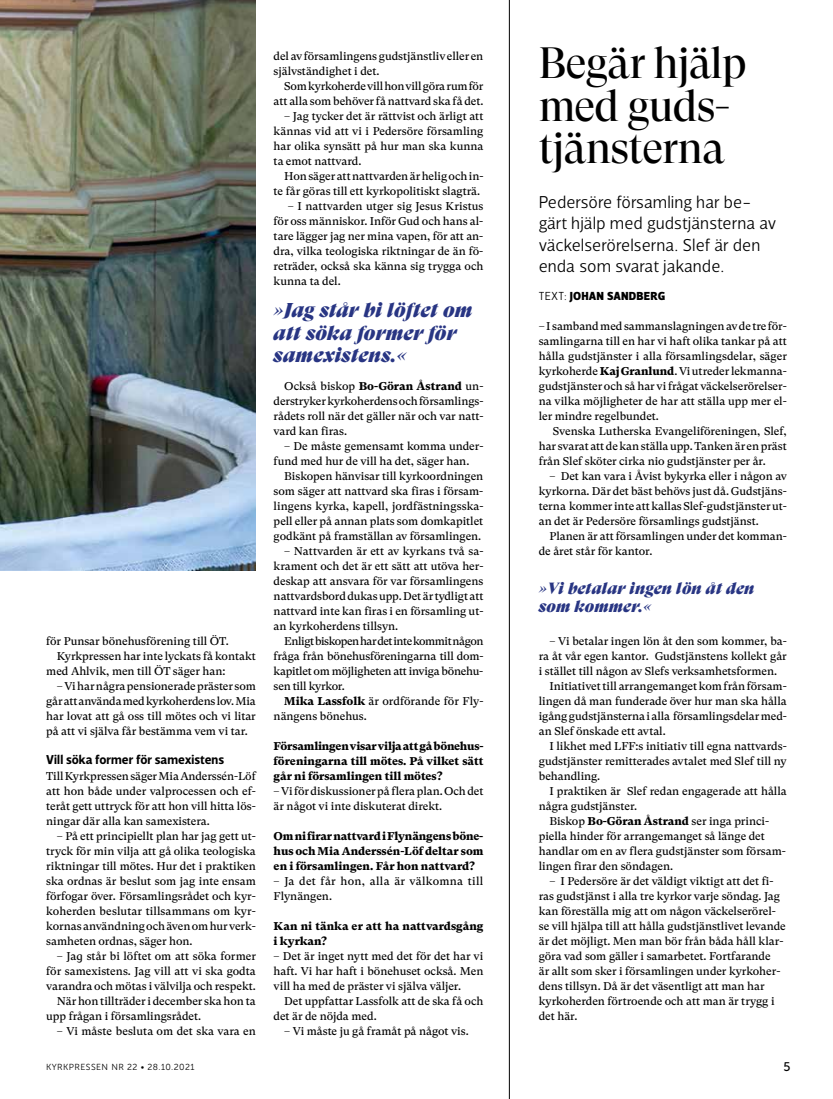
<style>
.page{position:relative;width:833px;height:1099px;background:#fff}
.page>*{position:absolute;margin:0;border:0;box-sizing:border-box;transform-origin:0 0}
.t1{font:43.75px/42.5px "GT Super Display";letter-spacing:-.02em;color:#000}
.t2{font:italic 20px/22.5px "GT Super Display Super";letter-spacing:.005em;color:#283583}
.t3{font:300 17.5px/21.2px "Velino Sans";letter-spacing:.005em;color:#000}
.t4{font:italic 16.25px/18.8px "GT Super Display Super";letter-spacing:.005em;color:#283583}
.t5{font:700 13.12px "Velino Sans";color:#000}
.t6{font:12.5px "Museo Sans 500";color:#000}
.t7{font:900 11.88px "Velino Sans";letter-spacing:.01em;color:#000}
.t8{font:11.25px/15px "GT Super Text";letter-spacing:-.005em;color:#000;text-align:justify}
.t9{font:900 11.25px/15px "GT Super Text";letter-spacing:-.005em;color:#000;text-align:justify}
.t10{font:11.25px/15px "GT Super Text";letter-spacing:.025em;color:#000}
.t11{font:8.75px "Museo Sans 300";letter-spacing:.05em;color:#000}
.s1{font-weight:900}
.s2{font-weight:300}
</style>
<div class="page">
<hr style="left:509px;top:0;width:1px;height:1098px;background:#000">
<img style="left:0;top:0;width:256px;height:570px">
<p class="t8" style="left:46px;top:634px;width:184px">för Punsar bönehusförening till ÖT.</p>
<p class="t8" style="left:57px;top:649px;width:200px">Kyrkpressen har inte lyckats få kontakt</p>
<p class="t8" style="left:46px;top:664px;width:181px">med Ahlvik, men till ÖT säger han:</p>
<p class="t8" style="left:46px;top:679px;width:211px;text-indent:11px">– Vi har några pensionerade präster som går att använda med kyrkoherdens lov. Mia har lovat att gå oss till mötes och vi litar på att vi själva får bestämma vem vi tar.</p>
<p class="t5" style="left:46px;top:751px;width:179px">Vill söka former för samexistens</p>
<p class="t8" style="left:46px;top:769px;width:211px">Till Kyrkpressen säger Mia Anderssén-Löf att hon både under valprocessen och ef&shy;teråt gett uttryck för att hon vill hitta lös&shy;ningar där alla kan samexistera.</p>
<p class="t8" style="left:46px;top:829px;width:211px;text-indent:11px">– På ett principiellt plan har jag gett ut&shy;tryck för min vilja att gå olika teologiska riktningar till mötes. Hur det i praktiken ska ordnas är beslut som jag inte ensam förfogar över. Församlingsrådet och kyr&shy;koherden beslutar tillsammans om kyr&shy;kornas användning och även om hur verk&shy;samheten ordnas, säger hon.</p>
<p class="t8" style="left:57px;top:949px;width:201px">– Jag står bi löftet om att söka former</p>
<p class="t8" style="left:46px;top:964px;width:211px">för samexistens. Jag vill att vi ska godta</p>
<p class="t8" style="left:46px;top:979px;width:211px">varandra och mötas i välvilja och respekt.</p>
<p class="t8" style="left:57px;top:994px;width:200px">När hon tillträder i december ska hon ta</p>
<p class="t8" style="left:46px;top:1009px;width:156px">upp frågan i församlingsrådet.</p>
<p class="t8" style="left:57px;top:1024px;width:200px">– Vi måste besluta om det ska vara en</p>
<p class="t8" style="left:274px;top:49px;width:211px">del av församlingens gudstjänstliv eller en självständighet i det.</p>
<p class="t8" style="left:274px;top:79px;width:211px;text-align:right">Som kyrkoherde vill hon vill göra rum för att alla som behöver få nattvard ska få det.</p>
<p class="t8" style="left:274px;top:109px;width:211px;text-indent:11px">– Jag tycker det är rättvist och ärligt att kännas vid att vi i Pedersöre församling har olika synsätt på hur man ska kunna ta emot nattvard.</p>
<p class="t8" style="left:274px;top:169px;width:211px;text-align:right">Hon säger att nattvarden är helig och in&shy;te får göras till ett kyrkopolitiskt slagträ.</p>
<p class="t8" style="left:274px;top:199px;width:211px;text-indent:14px">– I nattvarden utger sig Jesus Kristus för oss människor. Inför Gud och hans al&shy;tare lägger jag ner mina vapen, för att an&shy;dra, vilka teologiska riktningar de än fö&shy;reträder, också ska känna sig trygga och kunna ta del.</p>
<h2 class="t2" style="left:274px;top:299px;width:200px">»Jag står bi löftet om att söka former för samexistens.«</h2>
<p class="t8" style="left:274px;top:379px;width:211px;text-indent:11px">Också biskop <span class="s1">Bo-Göran Åstrand</span> un&shy;derstryker kyrkoherdens och församlings&shy;rådets roll när det gäller när och var natt&shy;vard kan firas.</p>
<p class="t8" style="left:274px;top:439px;width:211px;text-indent:11px">– De måste gemensamt komma under&shy;fund med hur de vill ha det, säger han.</p>
<p class="t8" style="left:274px;top:469px;width:211px;text-indent:11px">Biskopen hänvisar till kyrkoordningen som säger att nattvard ska firas i försam&shy;lingens kyrka, kapell, jordfästningsska&shy;pell eller på annan plats som domkapitlet godkänt på framställan av församlingen.</p>
<p class="t8" style="left:274px;top:544px;width:211px;text-indent:11px">– Nattvarden är ett av kyrkans två sa&shy;krament och det är ett sätt att utöva her&shy;deskap att ansvara för var församlingens nattvardsbord dukas upp. Det är tydligt att nattvard inte kan firas i en församling ut&shy;an kyrkoherdens tillsyn.</p>
<p class="t8" style="left:274px;top:634px;width:211px;text-indent:11px">Enligt biskopen har det inte kommit någon fråga från bönehusföreningarna till dom&shy;kapitlet om möjligheten att inviga bönehu&shy;sen till kyrkor.</p>
<p class="t8" style="left:274px;top:694px;width:211px;text-indent:11px"><span class="s1">Mika Lassfolk</span> är ordförande för Fly&shy;nängens bönehus.</p>
<p class="t9" style="left:274px;top:739px;width:211px">Församlingen visar vilja att gå bönehus&shy;föreningarna till mötes. På vilket sätt går ni församlingen till mötes?</p>
<p class="t8" style="left:274px;top:784px;width:211px">– Vi för diskussioner på flera plan. Och det är något vi inte diskuterat direkt.</p>
<p class="t9" style="left:274px;top:829px;width:211px">Om ni firar nattvard i Flynängens böne&shy;hus och Mia Anderssén-Löf deltar som en i församlingen. Får hon nattvard?</p>
<p class="t10" style="left:274px;top:873px;width:211px">– Ja det får hon, alla är välkomna till<br>Flynängen.</p>
<p class="t9" style="left:274px;top:919px;width:211px">Kan ni tänka er att ha nattvardsgång i kyrkan?</p>
<p class="t8" style="left:274px;top:948px;width:211px">– Det är inget nytt med det för det har vi haft. Vi har haft i bönehuset också. Men vill ha med de präster vi själva väljer.</p>
<p class="t8" style="left:274px;top:993px;width:211px;text-indent:11px">Det uppfattar Lassfolk att de ska få och det är de nöjda med.</p>
<p class="t8" style="left:284px;top:1023px;width:186px">– Vi måste ju gå framåt på något vis.</p>
<h1 class="t1" style="left:539px;top:43px;width:209px">Begär hjälp med guds&shy;tjänsterna</h1>
<h3 class="t3" style="left:539px;top:192px;width:239px">Pedersöre församling har be&shy;gärt hjälp med gudstjänsterna av väckelserörelserna. Slef är den enda som svarat jakande.</h3>
<p class="t7" style="left:539px;top:288px;width:128px"><span class="s2">TEXT:</span> JOHAN SANDBERG</p>
<p class="t8" style="left:539px;top:319px;width:250px">– I samband med sammanslagningen av de tre för&shy;samlingarna till en har vi haft olika tankar på att hålla gudstjänster i alla församlingsdelar, säger kyrkoherde <span class="s1">Kaj Granlund</span>. Vi utreder lekmanna&shy;gudstjänster och så har vi frågat väckelserörelser&shy;na vilka möjligheter de har att ställa upp mer el&shy;ler mindre regelbundet.</p>
<p class="t8" style="left:539px;top:424px;width:250px;text-indent:14px">Svenska Lutherska Evangeliföreningen, Slef, har svarat att de kan ställa upp. Tanken är en präst från Slef sköter cirka nio gudstjänster per år.</p>
<p class="t8" style="left:539px;top:469px;width:250px;text-indent:11px">– Det kan vara i Åvist bykyrka eller i någon av kyrkorna. Där det bäst behövs just då. Gudstjäns&shy;terna kommer inte att kallas Slef-gudstjänster ut&shy;an det är Pedersöre församlings gudstjänst.</p>
<p class="t8" style="left:539px;top:529px;width:249px;text-indent:11px">Planen är att församlingen under det komman&shy;de året står för kantor.</p>
<h3 class="t4" style="left:539px;top:579px;width:217px">»Vi betalar ingen lön åt den som kommer.«</h3>
<p class="t8" style="left:549px;top:634px;width:239px">– Vi betalar ingen lön åt den som kommer, ba-</p>
<p class="t8" style="left:539px;top:649px;width:249px">ra åt vår egen kantor. Gudstjänstens kollekt går</p>
<p class="t8" style="left:539px;top:664px;width:240px">i stället till någon av Slefs verksamhetsformen.</p>
<p class="t8" style="left:549px;top:679px;width:239px">Initiativet till arrangemanget kom från försam-</p>
<p class="t8" style="left:539px;top:694px;width:249px">lingen då man funderade över hur man ska hålla</p>
<p class="t8" style="left:539px;top:709px;width:250px">igång gudstjänsterna i alla församlingsdelar med-</p>
<p class="t8" style="left:539px;top:724px;width:128px">an Slef önskade ett avtal.</p>
<p class="t8" style="left:549px;top:739px;width:239px">I likhet med LFF:s initiativ till egna nattvards-</p>
<p class="t8" style="left:539px;top:754px;width:249px">gudstjänster remitterades avtalet med Slef till ny</p>
<p class="t8" style="left:539px;top:769px;width:63px">behandling.</p>
<p class="t8" style="left:549px;top:784px;width:239px">I praktiken är Slef redan engagerade att hålla</p>
<p class="t8" style="left:539px;top:799px;width:100px">några gudstjänster.</p>
<p class="t8" style="left:549px;top:814px;width:221px">Biskop <span class="s1">Bo-Göran Åstrand</span> ser inga princi-</p>
<p class="t8" style="left:539px;top:829px;width:227px">piella hinder för arrangemanget så länge det</p>
<p class="t8" style="left:539px;top:844px;width:249px">handlar om en av flera gudstjänster som försam-</p>
<p class="t8" style="left:539px;top:859px;width:136px">lingen firar den söndagen.</p>
<p class="t8" style="left:539px;top:874px;width:248px;text-align:left;text-indent:11px">– I Pedersöre är det väldigt viktigt att det fi&shy;ras gudstjänst i alla tre kyrkor varje söndag. Jag kan föreställa mig att om någon väckelserörel&shy;se vill hjälpa till att hålla gudstjänstlivet levande är det möjligt. Men man bör från båda håll klar&shy;göra vad som gäller i samarbetet. Fortfarande<br>är allt som sker i församlingen under kyrkoher&shy;dens tillsyn. Då är det väsentligt att man har kyrkoherden förtroende och att man är trygg i det här.</p>
<p class="t11" style="left:46px;top:1062px;width:150px">KYRKPRESSEN NR 22 • 28.10.2021</p>
<p class="t6" style="left:783px;top:1059px;width:9px">5</p>
</div>
